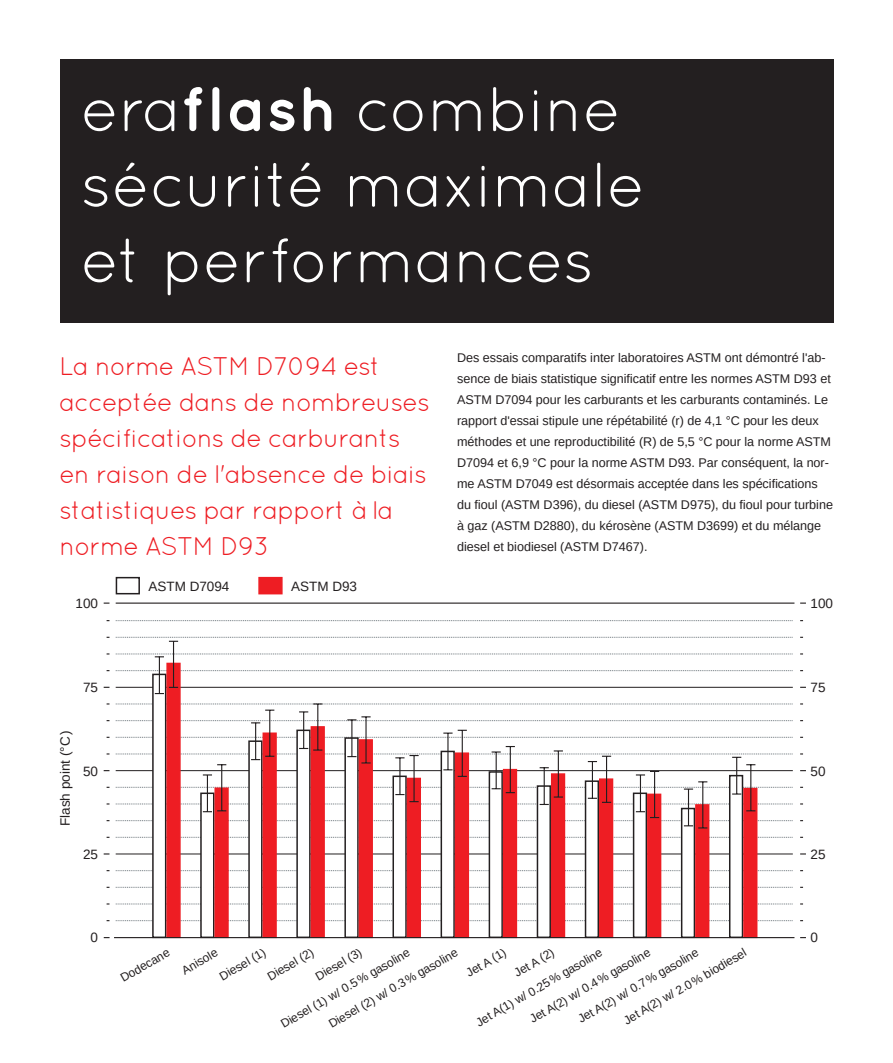
<style>
.page{position:relative;width:893px;height:1063px;background:#fff}
.page>*{position:absolute;margin:0;border:0;box-sizing:border-box;transform-origin:0 0}
.t1{font:63px "Quicksand";letter-spacing:-.01em;color:#fff}
.t2{font:25.5px/36px "Quicksand";letter-spacing:-.03em;color:#ee1d23}
.t3{font:13.5px "Arimo";color:#231f20}
.t4{font:12.6px/21px "Arimo";color:#231f20}
.t5{font:12px "Arimo";color:#231f20}
.s1{font-weight:700}
</style>
<div class="page">
<div style="left:60px;top:60px;width:773px;height:263px;background:#231f20"></div>
<hr style="left:116px;top:603px;width:678px;height:1px;background:#231f20">
<svg style="left:116px;top:920px;width:677px;height:1px"></svg>
<svg style="left:116px;top:904px;width:677px;height:1px"></svg>
<svg style="left:116px;top:887px;width:677px;height:1px"></svg>
<svg style="left:116px;top:870px;width:677px;height:1px"></svg>
<hr style="left:116px;top:854px;width:677px;height:1px;background:#231f20">
<svg style="left:800px;top:853px;width:6px;height:2px"></svg>
<svg style="left:116px;top:837px;width:677px;height:1px"></svg>
<svg style="left:116px;top:620px;width:677px;height:1px"></svg>
<div style="left:153px;top:674px;width:13px;height:263px;background:#fff"></div>
<div style="left:152px;top:674px;width:14px;height:264px;border:2px solid #231f20"></div>
<div style="left:166px;top:663px;width:15px;height:275px;background:#ee1d23;border:2px solid #ee1d23"></div>
<svg style="left:116px;top:637px;width:677px;height:57px"></svg>
<div style="left:201px;top:793px;width:13px;height:144px;background:#fff"></div>
<div style="left:200px;top:793px;width:14px;height:145px;border:2px solid #231f20"></div>
<div style="left:214px;top:788px;width:15px;height:150px;background:#ee1d23;border:2px solid #ee1d23"></div>
<div style="left:249px;top:741px;width:13px;height:196px;background:#fff"></div>
<div style="left:248px;top:740px;width:15px;height:198px;border:2px solid #231f20"></div>
<div style="left:263px;top:732px;width:14px;height:206px;background:#ee1d23;border:2px solid #ee1d23"></div>
<div style="left:297px;top:730px;width:13px;height:207px;background:#fff"></div>
<div style="left:296px;top:730px;width:15px;height:208px;border:2px solid #231f20"></div>
<div style="left:311px;top:726px;width:14px;height:212px;background:#ee1d23;border:2px solid #ee1d23"></div>
<div style="left:345px;top:738px;width:13px;height:199px;background:#fff"></div>
<div style="left:344px;top:737px;width:15px;height:201px;border:2px solid #231f20"></div>
<div style="left:359px;top:739px;width:14px;height:199px;background:#ee1d23"></div>
<div style="left:393px;top:776px;width:13px;height:161px;background:#fff"></div>
<div style="left:392px;top:776px;width:15px;height:162px;border:2px solid #231f20"></div>
<div style="left:407px;top:778px;width:14px;height:160px;background:#ee1d23"></div>
<div style="left:441px;top:751px;width:13px;height:186px;background:#fff"></div>
<div style="left:441px;top:751px;width:14px;height:187px;border:2px solid #231f20"></div>
<div style="left:455px;top:752px;width:14px;height:186px;background:#ee1d23"></div>
<div style="left:489px;top:772px;width:13px;height:165px;background:#fff"></div>
<div style="left:489px;top:771px;width:14px;height:167px;border:2px solid #231f20"></div>
<div style="left:503px;top:769px;width:14px;height:169px;background:#ee1d23"></div>
<div style="left:537px;top:786px;width:13px;height:151px;background:#fff"></div>
<div style="left:537px;top:785px;width:14px;height:153px;border:2px solid #231f20"></div>
<div style="left:551px;top:773px;width:14px;height:165px;background:#ee1d23"></div>
<div style="left:585px;top:781px;width:13px;height:156px;background:#fff"></div>
<div style="left:585px;top:780px;width:14px;height:158px;border:2px solid #231f20"></div>
<div style="left:599px;top:778px;width:14px;height:160px;background:#ee1d23"></div>
<div style="left:682px;top:809px;width:12px;height:128px;background:#fff"></div>
<div style="left:681px;top:808px;width:14px;height:130px;border:2px solid #231f20"></div>
<div style="left:695px;top:804px;width:14px;height:134px;background:#ee1d23;border:2px solid #ee1d23"></div>
<div style="left:730px;top:776px;width:12px;height:161px;background:#fff"></div>
<div style="left:729px;top:775px;width:14px;height:163px;border:2px solid #231f20"></div>
<div style="left:743px;top:788px;width:14px;height:150px;background:#ee1d23;border:2px solid #ee1d23"></div>
<div style="left:634px;top:793px;width:12px;height:144px;background:#fff"></div>
<div style="left:633px;top:793px;width:14px;height:145px;border:2px solid #231f20"></div>
<div style="left:647px;top:794px;width:14px;height:144px;background:#ee1d23;border:2px solid #ee1d23"></div>
<svg style="left:116px;top:703px;width:677px;height:126px"></svg>
<div style="left:116px;top:577px;width:24px;height:17px;border:2px solid #231f20"></div>
<div style="left:258px;top:577px;width:25px;height:17px;background:#ee1d23;border:2px solid #ee1d23"></div>
<hr style="left:114px;top:937px;width:680px;height:1px;background:#231f20">
<p class="t1" style="left:81px;top:73px;width:542px">era<span class="s1">flash</span> combine</p>
<p class="t1" style="left:81px;top:149px;width:566px">sécurité maximale</p>
<p class="t1" style="left:81px;top:224px;width:515px">et performances</p>
<p class="t2" style="left:60px;top:348px;width:372px">La norme ASTM D7094 est acceptée dans de nombreuses spécifications de carburants en raison de l'absence de biais statistiques par rapport à la norme ASTM D93</p>
<p class="t4" style="left:457px;top:347px;width:377px">Des essais comparatifs inter laboratoires ASTM ont démontré l'ab&shy;sence de biais statistique significatif entre les normes ASTM D93 et ASTM D7094 pour les carburants et les carburants contaminés. Le rapport d'essai stipule une répétabilité (r) de 4,1 °C pour les deux méthodes et une reproductibilité (R) de 5,5 °C pour la norme ASTM D7094 et 6,9 °C pour la norme ASTM D93. Par conséquent, la nor&shy;me ASTM D7049 est désormais acceptée dans les spécifications du fioul (ASTM D396), du diesel (ASTM D975), du fioul pour turbine à gaz (ASTM D2880), du kérosène (ASTM D3699) et du mélange diesel et biodiesel (ASTM D7467).</p>
<p class="t3" style="left:76px;top:595px;width:24px">100</p>
<p class="t3" style="left:148px;top:577px;width:83px">ASTM D7094</p>
<p class="t3" style="left:291px;top:577px;width:68px">ASTM D93</p>
<p class="t3" style="left:810px;top:595px;width:24px">100</p>
<p class="t3" style="left:83px;top:679px;width:17px">75</p>
<p class="t3" style="left:810px;top:679px;width:17px">75</p>
<p class="t3" style="left:57px;top:826px;width:97px;rotate:-90deg">Flash point (°C)</p>
<p class="t3" style="left:83px;top:762px;width:17px">50</p>
<p class="t3" style="left:810px;top:762px;width:17px">50</p>
<p class="t3" style="left:83px;top:845px;width:17px">25</p>
<p class="t3" style="left:810px;top:845px;width:17px">25</p>
<p class="t3" style="left:91px;top:929px;width:9px">0</p>
<p class="t3" style="left:810px;top:929px;width:9px">0</p>
<p class="t5" style="left:463px;top:967px;width:46px;rotate:-30deg">Jet A (1)</p>
<p class="t5" style="left:511px;top:967px;width:46px;rotate:-30deg">Jet A (2)</p>
<p class="t5" style="left:575px;top:1013px;width:138px;rotate:-30deg">Jet A(2) w/ 0.7% gasoline</p>
<p class="t5" style="left:118px;top:972px;width:56px;rotate:-30deg">Dodecane</p>
<p class="t5" style="left:179px;top:964px;width:41px;rotate:-30deg">Anisole</p>
<p class="t5" style="left:217px;top:970px;width:53px;rotate:-30deg">Diesel (1)</p>
<p class="t5" style="left:265px;top:970px;width:53px;rotate:-30deg">Diesel (2)</p>
<p class="t5" style="left:313px;top:970px;width:53px;rotate:-30deg">Diesel (3)</p>
<p class="t5" style="left:621px;top:1015px;width:141px;rotate:-30deg">Jet A(2) w/ 2.0% biodiesel</p>
<p class="t5" style="left:278px;top:1018px;width:148px;rotate:-30deg">Diesel (1) w/ 0.5% gasoline</p>
<p class="t5" style="left:326px;top:1018px;width:148px;rotate:-30deg">Diesel (2) w/ 0.3% gasoline</p>
<p class="t5" style="left:473px;top:1017px;width:145px;rotate:-30deg">Jet A(1) w/ 0.25% gasoline</p>
<p class="t5" style="left:527px;top:1013px;width:138px;rotate:-30deg">Jet A(2) w/ 0.4% gasoline</p>
</div>
